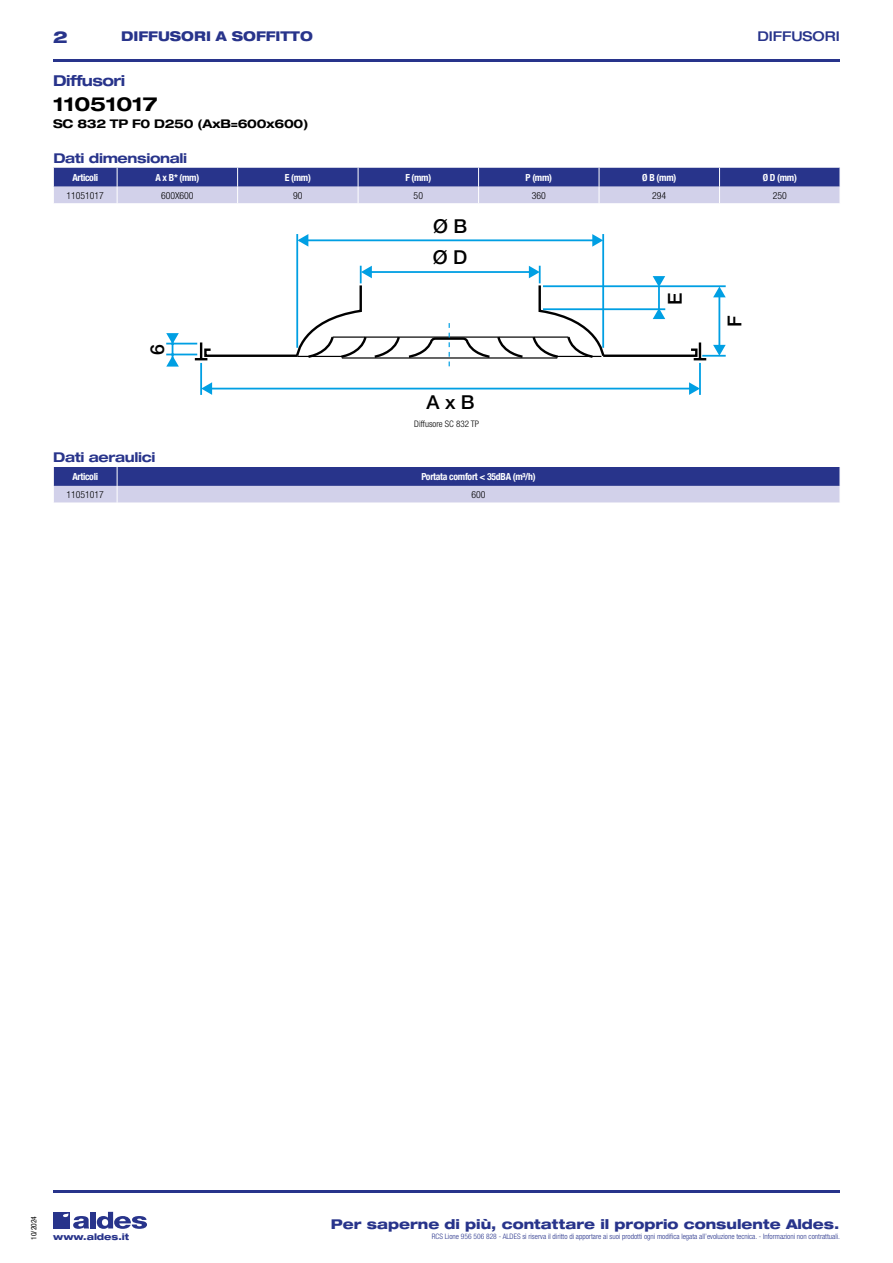
<style>
.page{position:relative;width:893px;height:1263px;background:#fff}
.page>*{position:absolute;margin:0;border:0;box-sizing:border-box;transform-origin:0 0}
.t1{font:700 expanded 19.5px "Helvetica Neue LT Std";letter-spacing:-.01em;color:#000}
.t2{font:500 19.2px "Helvetica Neue";color:#000}
.t3{font:800 expanded 16.5px "Helvetica Neue LT Std";color:#28348b}
.t4{font:700 expanded 15px "Helvetica Neue LT Std";letter-spacing:-.035em;color:#28348b}
.t5{font:800 expanded 13.5px "Helvetica Neue LT Std";color:#28348b}
.t6{font:700 expanded 13.5px "Helvetica Neue LT Std";letter-spacing:-.025em;color:#28348b}
.t7{font:800 expanded 13.5px "Helvetica Neue LT Std";color:#28348b;scale:.95 1}
.t8{font:500 expanded 13.5px "Helvetica Neue LT Std";color:#28348b}
.t9{font:700 expanded 12px "Helvetica Neue LT Std";letter-spacing:-.025em;color:#000}
.t10{font:700 condensed 9.75px "Helvetica Neue LT Std";letter-spacing:-.03em;color:#fff}
.t11{font:300 condensed 9.75px "Helvetica Neue";color:#000}
.t12{font:300 condensed 9px "Helvetica Neue LT Std";color:#000}
.t13{font:800 expanded 9px "Helvetica Neue LT Std";color:#28348b}
.t14{font:300 condensed 7.5px "Helvetica Neue LT Std";color:#28348b}
.t15{font:condensed 7.5px "Helvetica Neue LT Std";color:#000}
</style>
<div class="page">
<div style="left:53px;top:1212px;width:17px;height:16px;background:#28348b"></div>
<div style="left:90px;top:1212px;width:6px;height:16px;background:#28348b"></div>
<svg style="left:97px;top:1212px;width:50px;height:17px"></svg>
<svg style="left:63px;top:1213px;width:26px;height:16px"></svg>
<hr style="left:53px;top:59px;width:787px;height:2px;background:#28348b">
<hr style="left:53px;top:1190px;width:787px;height:2px;background:#28348b">
<svg style="left:53px;top:168px;width:787px;height:35px;background:#797fb8"></svg>
<hr style="left:296px;top:234px;width:2px;height:114px;background:#009fe3">
<hr style="left:299px;top:239px;width:299px;height:2px;background:#009fe3">
<svg style="left:592px;top:234px;width:10px;height:13px"></svg>
<svg style="left:298px;top:234px;width:10px;height:13px"></svg>
<hr style="left:200px;top:363px;width:2px;height:32px;background:#009fe3">
<hr style="left:699px;top:363px;width:2px;height:32px;background:#009fe3">
<hr style="left:210px;top:388px;width:488px;height:1px;background:#009fe3">
<svg style="left:689px;top:382px;width:11px;height:13px"></svg>
<svg style="left:201px;top:382px;width:11px;height:13px"></svg>
<hr style="left:602px;top:234px;width:2px;height:114px;background:#009fe3">
<hr style="left:166px;top:343px;width:31px;height:1px;background:#009fe3">
<hr style="left:166px;top:354px;width:31px;height:1px;background:#009fe3">
<svg style="left:166px;top:333px;width:13px;height:34px"></svg>
<svg style="left:192px;top:266px;width:534px;height:100px"></svg>
<svg style="left:53px;top:467px;width:787px;height:36px;background:#7a7fb8"></svg>
<h3 class="t3" style="left:53px;top:26px;width:16px">2</h3>
<h3 class="t7" style="left:121px;top:28px;width:203px">DIFFUSORI A SOFFITTO</h3>
<h3 class="t8" style="left:757px;top:28px;width:84px">DIFFUSORI</h3>
<h3 class="t4" style="left:53px;top:71px;width:74px">Diffusori</h3>
<h1 class="t1" style="left:53px;top:92px;width:106px">11051017</h1>
<h3 class="t9" style="left:53px;top:116px;width:257px">SC 832 TP F0 D250 (AxB=600x600)</h3>
<h3 class="t6" style="left:53px;top:150px;width:135px">Dati dimensionali</h3>
<h3 class="t10" style="left:72px;top:171px;width:27px">Articoli</h3>
<h3 class="t10" style="left:155px;top:171px;width:45px">A x B* (mm)</h3>
<h3 class="t10" style="left:285px;top:171px;width:28px">E (mm)</h3>
<h3 class="t10" style="left:405px;top:171px;width:27px">F (mm)</h3>
<h3 class="t10" style="left:526px;top:171px;width:28px">P (mm)</h3>
<h3 class="t10" style="left:642px;top:171px;width:36px">Ø B (mm)</h3>
<h3 class="t10" style="left:763px;top:171px;width:36px">Ø D (mm)</h3>
<h3 class="t11" style="left:67px;top:190px;width:39px">11051017</h3>
<h3 class="t11" style="left:161px;top:190px;width:34px">600X600</h3>
<h3 class="t11" style="left:293px;top:190px;width:11px">90</h3>
<h3 class="t11" style="left:414px;top:190px;width:11px">50</h3>
<h3 class="t11" style="left:532px;top:190px;width:16px">360</h3>
<h3 class="t11" style="left:652px;top:190px;width:16px">294</h3>
<h3 class="t11" style="left:773px;top:190px;width:16px">250</h3>
<h2 class="t2" style="left:433px;top:215px;width:36px">Ø B</h2>
<h2 class="t2" style="left:146px;top:355px;width:12px;rotate:-90deg">6</h2>
<h2 class="t2" style="left:433px;top:246px;width:36px">Ø D</h2>
<h2 class="t2" style="left:426px;top:390px;width:50px">A x B</h2>
<p class="t12" style="left:414px;top:418px;width:66px">Diffusore SC 832 TP</p>
<h3 class="t6" style="left:53px;top:448px;width:104px">Dati aeraulici</h3>
<h3 class="t10" style="left:72px;top:471px;width:27px">Articoli</h3>
<h3 class="t10" style="left:421px;top:471px;width:116px">Portata comfort &lt; 35dBA (m³/h)</h3>
<h3 class="t11" style="left:66px;top:489px;width:39px">11051017</h3>
<h3 class="t11" style="left:472px;top:489px;width:16px">600</h3>
<h2 class="t2" style="left:664px;top:305px;width:14px;rotate:-90deg">E</h2>
<h2 class="t2" style="left:723px;top:327px;width:13px;rotate:-90deg">F</h2>
<p class="t15" style="left:29px;top:1240px;width:25px;rotate:-90deg">10/2024</p>
<h3 class="t5" style="left:331px;top:1215px;width:510px">Per saperne di più, contattare il proprio consulente Aldes.</h3>
<p class="t13" style="left:53px;top:1231px;width:78px">www.aldes.it</p>
<p class="t14" style="left:432px;top:1232px;width:410px">RCS Lione 956 506 828 - ALDES si riserva il diritto di apportare ai suoi prodotti ogni modifica legata all’evoluzione tecnica. - Informazioni non contrattuali.</p>
</div>
